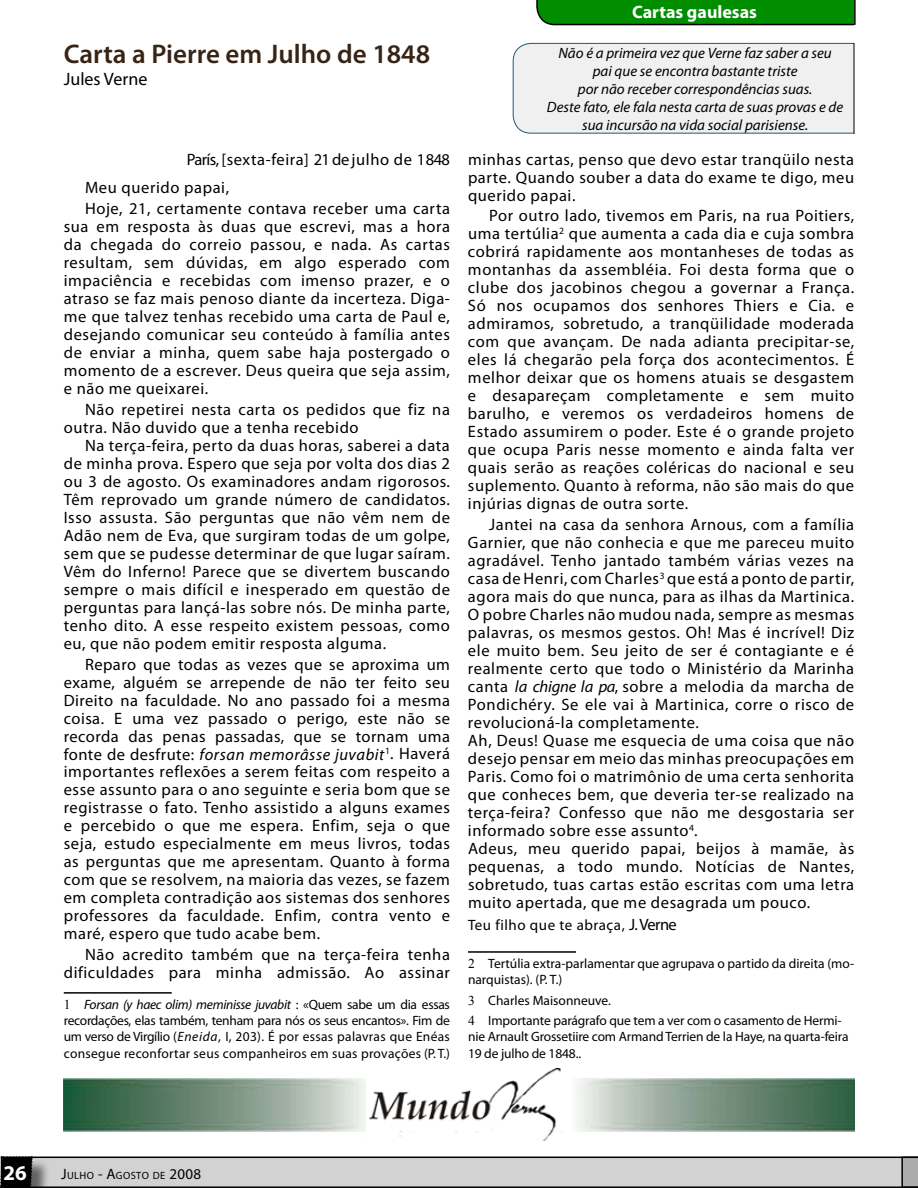
<style>
.page{position:relative;width:918px;height:1188px;background:#fff}
.page>*{position:absolute;margin:0;border:0;box-sizing:border-box;transform-origin:0 0}
.t1{font:600 27px "Myriad Pro";color:#382415}
.t2{font:700 21px "Myriad Pro";color:#fff}
.t3{font:700 18px "Myriad Pro";color:#fff}
.t4{font:18px "Myriad Pro";color:#000}
.t5{font:16.5px/18px "Myriad Pro";letter-spacing:.035em;color:#000;text-align:justify}
.t6{font:italic 15px/18px "Myriad Pro";color:#000;text-align:center}
.t7{font:15px "Myriad Pro";letter-spacing:.035em;color:#000}
.t8{font:13.5px/16.2px "Myriad Pro";color:#000}
.t9{font:10.5px "Myriad Pro";letter-spacing:.035em;color:#000}
.s1{font-style:italic}
.s2{font-family:"Times New Roman"}
.s3{font-size:16.5px}
.s4{font-size:15px}
</style>
<div class="page">
<svg style="left:0;top:1156px;width:918px;height:32px;background:#b6b6b6"></svg>
<hr style="left:64px;top:992px;width:108px;height:2px;background:#000">
<hr style="left:468px;top:951px;width:108px;height:2px;background:#000">
<img style="left:369px;top:1069px;width:192px;height:72px">
<img style="left:64px;top:1078px;width:302px;height:53px">
<img style="left:577px;top:1078px;width:277px;height:53px">
<div style="left:513px;top:43px;width:365px;height:90px;background:#f0f0f0;border-radius:18px"></div>
<div style="left:513px;top:43px;width:366px;height:91px;border:1px solid #245971;border-radius:18px"></div>
<svg style="left:536px;top:0;width:318px;height:25px;background:#028602"></svg>
<div style="left:855px;top:0;width:63px;height:139px;background:#fff"></div>
<hr style="left:854px;top:0;width:2px;height:25px;background:#000">
<hr style="left:854px;top:43px;width:1px;height:91px;background:#000">
<h1 class="t1" style="left:64px;top:37px;width:368px">Carta a Pierre em Julho de 1848</h1>
<p class="t4" style="left:64px;top:68px;width:85px">Jules Verne</p>
<p class="t5" style="left:85px;top:144px;width:366px;line-height:28.8px;text-indent:102px">París, [sexta-feira] 21 de julho de 1848<br>Meu querido papai,</p>
<p class="t5" style="left:64px;top:199px;width:388px;text-indent:21px">Hoje, 21, certamente contava receber uma carta sua em resposta às duas que escrevi, mas a hora da chegada do correio passou, e nada. As cartas resultam, sem dúvidas, em algo esperado com impaciência e recebidas com imenso prazer, e o atraso se faz mais penoso diante da incerteza. Diga&shy;me que talvez tenhas recebido uma carta de Paul e, desejando comunicar seu conteúdo à família antes de enviar a minha, quem sabe haja postergado o momento de a escrever. Deus queira que seja assim, e não me queixarei.</p>
<p class="t5" style="left:64px;top:400px;width:388px;text-indent:21px">Não repetirei nesta carta os pedidos que fiz na outra. Não duvido que a tenha recebido</p>
<p class="t5" style="left:64px;top:436px;width:388px;text-indent:21px">Na terça-feira, perto da duas horas, saberei a data de minha prova. Espero que seja por volta dos dias 2 ou 3 de agosto. Os examinadores andam rigorosos.<br>Têm reprovado um grande número de candidatos.<br>Isso assusta. São perguntas que não vêm nem de Adão nem de Eva, que surgiram todas de um golpe, sem que se pudesse determinar de que lugar saíram.<br>Vêm do Inferno! Parece que se divertem buscando sempre o mais difícil e inesperado em questão de perguntas para lançá-las sobre nós. De minha parte, tenho dito. A esse respeito existem pessoas, como eu, que não podem emitir resposta alguma.</p>
<p class="t5" style="left:64px;top:655px;width:388px;text-indent:21px">Reparo que todas as vezes que se aproxima um exame, alguém se arrepende de não ter feito seu Direito na faculdade. No ano passado foi a mesma coisa. E uma vez passado o perigo, este não se recorda das penas passadas, que se tornam uma fonte de desfrute: <span class="s1">forsan memorâsse juvabit</span><sup>1</sup>. Haverá importantes reflexões a serem feitas com respeito a esse assunto para o ano seguinte e seria bom que se registrasse o fato. Tenho assistido a alguns exames e percebido o que me espera. Enfim, seja o que seja, estudo especialmente em meus livros, todas as perguntas que me apresentam. Quanto à forma com que se resolvem, na maioria das vezes, se fazem em completa contradição aos sistemas dos senhores professores da faculdade. Enfim, contra vento e maré, espero que tudo acabe bem.</p>
<p class="t5" style="left:64px;top:945px;width:388px;text-align:right">Não acredito também que na terça-feira tenha dificuldades para minha admissão. Ao assinar</p>
<p class="t8" style="left:64px;top:996px;width:388px;text-align:justify"><span class="s2">1</span> <span class="s1">Forsan (y haec olim) meminisse juvabit</span> : «Quem sabe um dia essas recordações, elas também, tenham para nós os seus encantos». Fim de um verso de Virgílio (<span class="s1">Eneida</span>, I, 203). É por essas palavras que Enéas consegue reconfortar seus companheiros em suas provações (P. T.)</p>
<p class="t3" style="left:632px;top:0;width:126px">Cartas gaulesas</p>
<p class="t6" style="left:547px;top:44px;width:298px">Não é a primeira vez que Verne faz saber a seu<br>pai que se encontra bastante triste<br>por não receber correspondências suas.<br>Deste fato, ele fala nesta carta de suas provas e de sua incursão na vida social parisiense.</p>
<p class="t5" style="left:468px;top:150px;width:388px">minhas cartas, penso que devo estar tranqüilo nesta parte. Quando souber a data do exame te digo, meu querido papai.</p>
<p class="t5" style="left:468px;top:206px;width:388px;text-indent:21px">Por outro lado, tivemos em Paris, na rua Poitiers, uma tertúlia<sup>2</sup> que aumenta a cada dia e cuja sombra cobrirá rapidamente aos montanheses de todas as montanhas da assembléia. Foi desta forma que o clube dos jacobinos chegou a governar a França.<br>Só nos ocupamos dos senhores Thiers e Cia. e admiramos, sobretudo, a tranqüilidade moderada com que avançam. De nada adianta precipitar-se, eles lá chegarão pela força dos acontecimentos. É melhor deixar que os homens atuais se desgastem e desapareçam completamente e sem muito barulho, e veremos os verdadeiros homens de Estado assumirem o poder. Este é o grande projeto que ocupa Paris nesse momento e ainda falta ver quais serão as reações coléricas do nacional e seu suplemento. Quanto à reforma, não são mais do que injúrias dignas de outra sorte.</p>
<p class="t5" style="left:468px;top:515px;width:388px;text-align:left;text-indent:21px">Jantei na casa da senhora Arnous, com a família Garnier, que não conhecia e que me pareceu muito agradável. Tenho jantado também várias vezes na casa de Henri, com Charles<sup>3</sup> que está a ponto de partir, agora mais do que nunca, para as ilhas da Martinica.<br>O pobre Charles não mudou nada, sempre as mesmas palavras, os mesmos gestos. Oh! Mas é incrível! Diz ele muito bem. Seu jeito de ser é contagiante e é realmente certo que todo o Ministério da Marinha canta <span class="s1">la chigne la pa</span>, sobre a melodia da marcha de Pondichéry. Se ele vai à Martinica, corre o risco de revolucioná-la completamente.<br>Ah, Deus! Quase me esquecia de uma coisa que não desejo pensar em meio das minhas preocupações em Paris. Como foi o matrimônio de uma certa senhorita que conheces bem, que deveria ter-se realizado na terça-feira? Confesso que não me desgostaria ser informado sobre esse assunto<sup>4</sup>.<br>Adeus, meu querido papai, beijos à mamãe, às pequenas, a todo mundo. Notícias de Nantes, sobretudo, tuas cartas estão escritas com uma letra muito apertada, que me desagrada um pouco.</p>
<p class="t7" style="left:468px;top:915px;width:210px">Teu filho que te abraça, <span class="s3">J. Verne</span></p>
<p class="t8" style="left:468px;top:955px;width:388px"><span class="s2">2</span> Tertúlia extra-parlamentar que agrupava o partido da direita (mo&shy;narquistas). (P. T.)</p>
<p class="t8" style="left:468px;top:990px;width:375px;line-height:20.4px"><span class="s2">3</span> Charles Maisonneuve.<br><span class="s2">4</span> Importante parágrafo que tem a ver com o casamento de Hermi-</p>
<p class="t8" style="left:468px;top:1029px;width:382px">nie Arnault Grossetiire com Armand Terrien de la Haye, na quarta-feira<br>19 de julho de 1848..</p>
<p class="t2" style="left:3px;top:1159px;width:25px">26</p>
<p class="t9" style="left:61px;top:1169px;width:142px"><span class="s4">J</span>ULHO <span class="s4">- A</span>GOSTO DE <span class="s4">2008</span></p>
</div>
